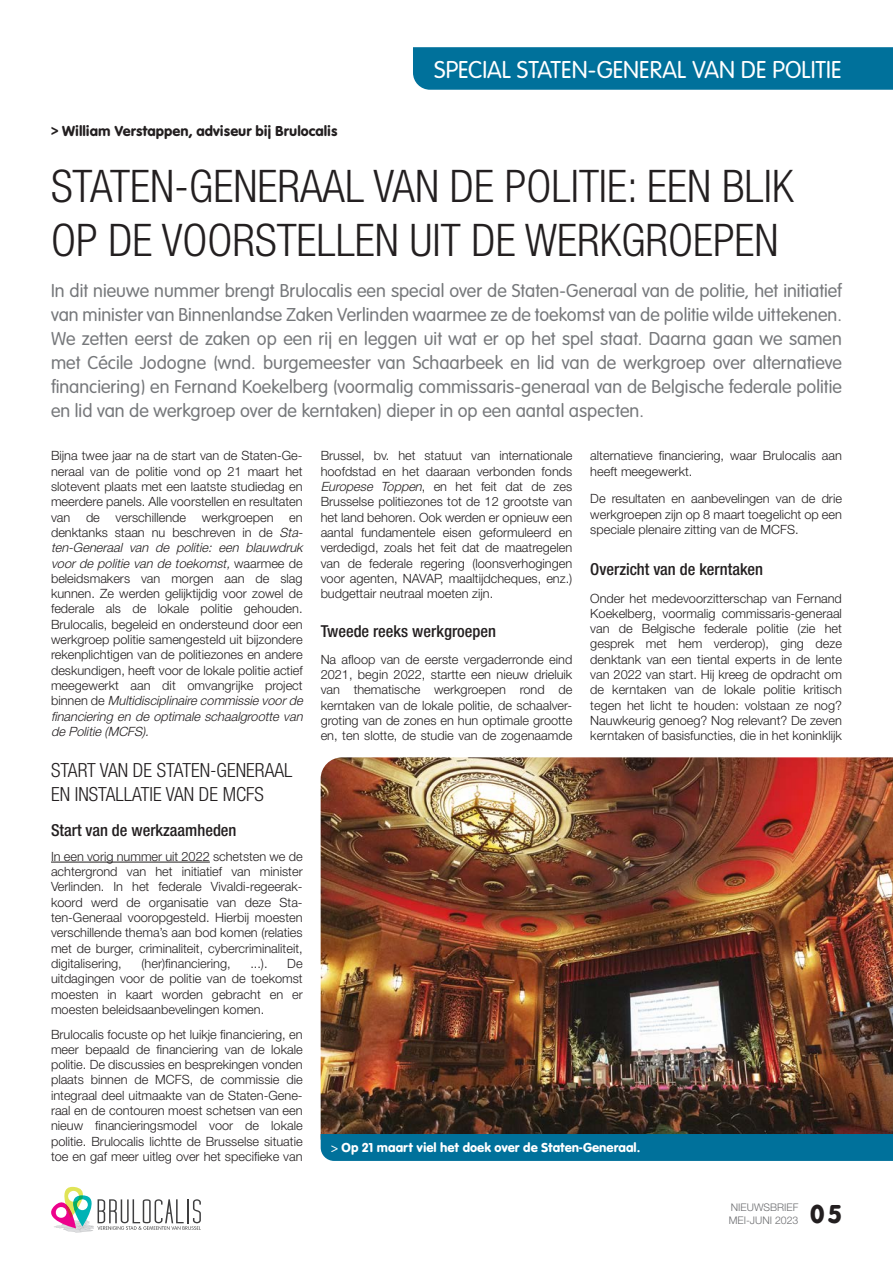
<style>
.page{position:relative;width:893px;height:1263px;background:#fff}
.page>*{position:absolute;margin:0;border:0;box-sizing:border-box;transform-origin:0 0}
.t1{font:300 condensed 45px/54px "Helvetica Neue LT Pro";color:#231f20}
.t2{font:27px "VAG Rundschrift D";color:#231f20}
.t3{font:300 25.5px "VAG Rundschrift D";color:#fff}
.t4{font:300 19.5px/24px "VAG Rundschrift D";color:#76787b}
.t5{font:300 condensed 19.5px/23.4px "Helvetica Neue LT Pro";color:#231f20}
.t6{font:500 condensed 16.5px "Helvetica Neue LT Pro";color:#231f20}
.t7{font:15px "VAG Rundschrift D";color:#231f20}
.t8{font:13.5px "VAG Rundschrift D";color:#fff}
.t9{font:300 12.75px/15.3px "Helvetica Neue LT Pro";color:#231f20;text-align:justify}
.t10{font:300 10.5px/12.6px "Helvetica Neue LT Pro";color:#6c6d70}
.s1{font-style:italic}
.s2{font-weight:300}
</style>
<div class="page">
<hr style="left:51px;top:862px;width:159px;height:1px;background:#231f20">
<img style="left:321px;top:757px;width:572px;height:377px">
<div style="left:321px;top:1134px;width:572px;height:27px;background:#00719b"></div>
<svg style="left:51px;top:1187px;width:150px;height:46px"></svg>
<div style="left:413px;top:47px;width:480px;height:43px;background:#00719b"></div>
<p class="t7" style="left:51px;top:122px;width:288px">&gt; William Verstappen, adviseur bij Brulocalis</p>
<h3 class="t3" style="left:434px;top:55px;width:409px">SPECIAL STATEN-GENERAL VAN DE POLITIE</h3>
<h1 class="t1" style="left:51px;top:159px;width:744px">STATEN-GENERAAL VAN DE POLITIE: EEN BLIK<br>OP DE VOORSTELLEN UIT DE WERKGROEPEN</h1>
<p class="t4" style="left:51px;top:279px;width:792px">In dit nieuwe nummer brengt Brulocalis een special over de Staten-Generaal van de politie, het initiatief van minister van Binnenlandse Zaken Verlinden waarmee ze de toekomst van de politie wilde uittekenen.<br>We zetten eerst de zaken op een rij en leggen uit wat er op het spel staat. Daarna gaan we samen met Cécile Jodogne (wnd. burgemeester van Schaarbeek en lid van de werkgroep over alternatieve financiering) en Fernand Koekelberg (voormalig commissaris-generaal van de Belgische federale politie en lid van de werkgroep over de kerntaken) dieper in op een aantal aspecten.</p>
<p class="t9" style="left:51px;top:448px;width:256px;text-align:left">Bijna twee jaar na de start van de Staten-Ge&shy;neraal van de politie vond op 21 maart het slotevent plaats met een laatste studiedag en meerdere panels. Alle voorstellen en resultaten van de verschillende werkgroepen en denktanks staan nu beschreven in de <span class="s1">Sta&shy;ten-Generaal van de politie: een blauwdruk voor de politie van de toekomst,</span> w a a r m e e d e beleidsmakers van morgen aan de slag kunnen. Ze werden gelijktijdig voor zowel de federale als de lokale politie gehouden.<br>Brulocalis, begeleid en ondersteund door een werkgroep politie samengesteld uit bijzondere rekenplichtigen van de politiezones en andere deskundigen, heeft voor de lokale politie actief meegewerkt aan dit omvangrijke project b i n n e n d e <span class="s1">Multidisciplinaire commissie voorde financiering en de optimale schaalgrootte van de Politie (MCFS) .</span></p>
<h3 class="t5" style="left:51px;top:758px;width:243px">START VAN DE STATEN-GENERAAL<br>EN INSTALLATIE VAN DE MCFS</h3>
<p class="t6" style="left:51px;top:820px;width:187px">Start van de werkzaamheden</p>
<p class="t9" style="left:51px;top:848px;width:253px">In een vorig nummer uit 2022 schetsten we de achtergrond van het initiatief van minister Verlinden. In het federale Vivaldi-regeerak&shy;koord werd de organisatie van deze Sta&shy;ten-Generaal vooropgesteld. Hierbij moesten verschillende thema’s aan bod komen (relaties met de burger, criminaliteit, cybercriminaliteit, digitalisering,</p>
<p class="t9" style="left:142px;top:955px;width:91px">(her)financiering,</p>
<p class="t9" style="left:250px;top:955px;width:19px">...).</p>
<p class="t9" style="left:51px;top:955px;width:253px;text-indent:236px">De uitdagingen voor de politie van de toekomst moesten in kaart worden gebracht en er moesten beleidsaanbevelingen komen.</p>
<p class="t9" style="left:51px;top:1026px;width:253px">Brulocalis focuste op het luikje financiering, en meer bepaald de financiering van de lokale politie. De discussies en besprekingen vonden plaats binnen de MCFS, de commissie die integraal deel uitmaakte van de Staten-Gene&shy;raal en de contouren moest schetsen van een nieuw financieringsmodel voor de lokale politie. Brulocalis lichtte de Brusselse situatie toe en gaf meer uitleg over het specifieke van</p>
<p class="t9" style="left:321px;top:448px;width:253px">Brussel, bv. het statuut van internationale hoofdstad en het daaraan verbonden fonds <span class="s1">Europese Toppen</span>, e n h et fe i t d at d e z e s Brusselse politiezones tot de 12 grootste van het land behoren. Ook werden er opnieuw een aantal fundamentele eisen geformuleerd en verdedigd, zoals het feit dat de maatregelen van de federale regering (loonsverhogingen voor agenten, NAVAP, maaltijdcheques, enz.) budgettair neutraal moeten zijn.</p>
<p class="t6" style="left:321px;top:622px;width:177px">Tweede reeks werkgroepen</p>
<p class="t9" style="left:321px;top:651px;width:253px">Na afloop van de eerste vergaderronde eind 2021, begin 2022, startte een nieuw drieluik van thematische werkgroepen rond de kerntaken van de lokale politie, de schaalver&shy;groting van de zones en hun optimale grootte en, ten slotte, de studie van de zogenaamde</p>
<p class="t9" style="left:590px;top:448px;width:253px">alternatieve financiering, waar Brulocalis aan heeft meegewerkt.</p>
<p class="t9" style="left:590px;top:491px;width:253px">De resultaten en aanbevelingen van de drie werkgroepen zijn op 8 maart toegelicht op een speciale plenaire zitting van de MCFS.</p>
<p class="t6" style="left:590px;top:559px;width:174px">Overzicht van de kerntaken</p>
<p class="t9" style="left:590px;top:590px;width:253px">Onder het medevoorzitterschap van Fernand Koekelberg, voormalig commissaris-generaal van de Belgische federale politie (zie het gesprek met hem verderop), ging deze denktank van een tiental experts in de lente van 2022 van start. Hij kreeg de opdracht om de kerntaken van de lokale politie kritisch tegen het licht te houden: volstaan ze nog?<br>Nauwkeurig genoeg? Nog relevant? De zeven kerntaken of basisfuncties, die in het koninklijk</p>
<p class="t8" style="left:331px;top:1140px;width:311px"><span class="s2">&gt;</span> Op 21 maart viel het doek over de Staten-Generaal.</p>
<p class="t10" style="left:729px;top:1201px;width:71px">NIEUWSBRIEF<br>Mei-Juni</p>
<p class="t10" style="left:775px;top:1213px;width:25px">2023</p>
<h2 class="t2" style="left:809px;top:1198px;width:34px">05</h2>
</div>
